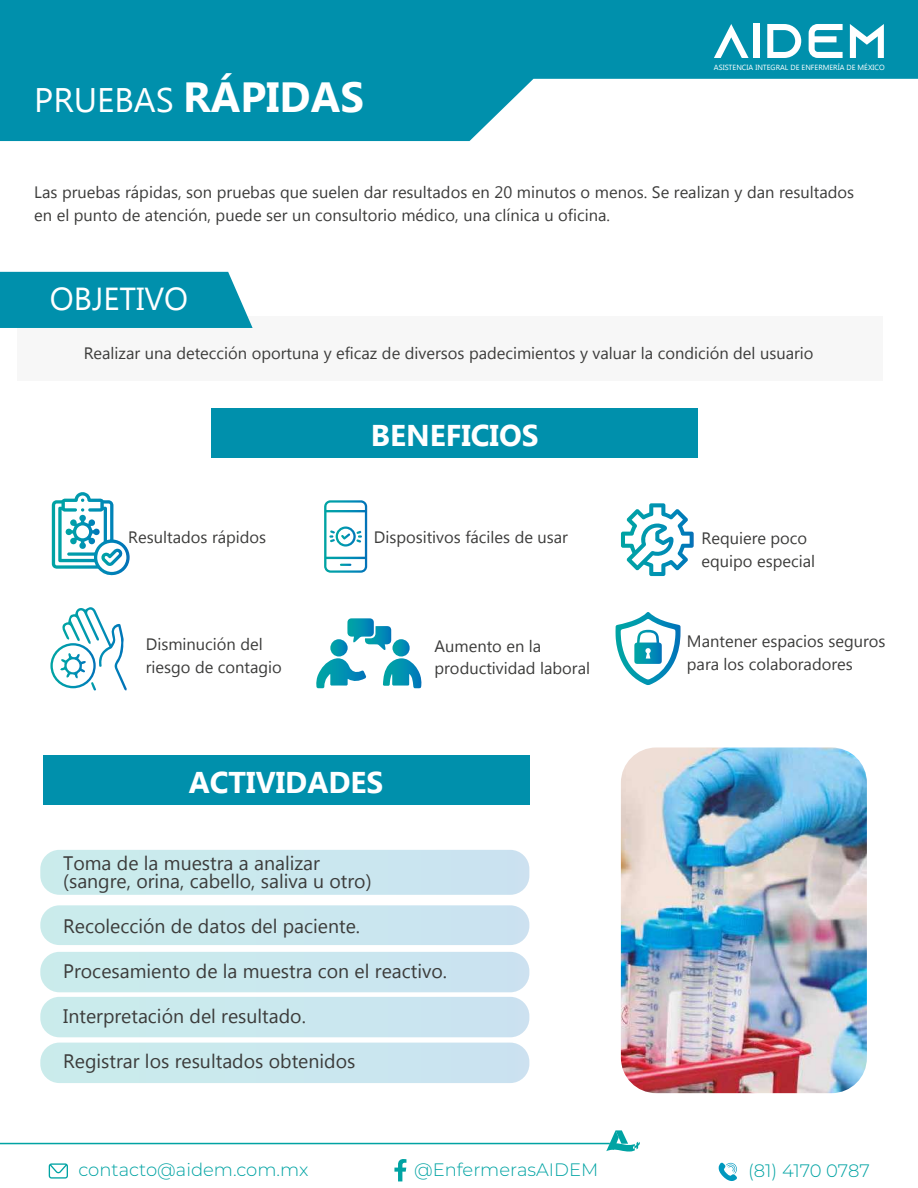
<style>
.page{position:relative;width:918px;height:1188px;background:#fff}
.page>*{position:absolute;margin:0;border:0;box-sizing:border-box;transform-origin:0 0}
.t1{font:34.05px "Microsoft New Tai Lue";color:#fff}
.t2{font:31.8px "Microsoft New Tai Lue";color:#fff}
.t3{font:700 30px "Microsoft New Tai Lue";color:#fff}
.t4{font:19.5px/18px "Microsoft New Tai Lue";color:#3c3c3b}
.t5{font:300 18px "Montserrat";color:#00a3a3}
.t6{font:16.5px/22.5px "Microsoft New Tai Lue";color:#3c3c3b}
.t7{font:7.5px "Microsoft New Tai Lue";color:#fff}
.s1{font-weight:700;font-size:42.15px}
</style>
<div class="page">
<div style="left:40px;top:850px;width:489px;height:45px;background:#cae8ee;border-radius:19px"></div>
<div style="left:40px;top:905px;width:489px;height:40px;background:#cae8ee;border-radius:19px"></div>
<div style="left:40px;top:952px;width:489px;height:40px;background:#cae8ee;border-radius:19px"></div>
<div style="left:40px;top:997px;width:489px;height:40px;background:#cae8ee;border-radius:19px"></div>
<div style="left:40px;top:1043px;width:489px;height:40px;background:#cae8ee;border-radius:19px"></div>
<svg style="left:0;top:0;width:918px;height:141px;fill:#0090ac"></svg>
<svg style="left:714px;top:24px;width:35px;height:34px"></svg>
<div style="left:754px;top:24px;width:6px;height:34px;background:#fff"></div>
<svg style="left:767px;top:24px;width:34px;height:34px"></svg>
<svg style="left:809px;top:24px;width:34px;height:34px"></svg>
<svg style="left:850px;top:24px;width:34px;height:34px"></svg>
<div style="left:17px;top:316px;width:866px;height:64px;background:#f7f7f7"></div>
<div style="left:0;top:272px;width:253px;height:56px;background:#0090ac"></div>
<div style="left:211px;top:408px;width:487px;height:50px;background:#0090ac"></div>
<div style="left:43px;top:755px;width:487px;height:50px;background:#0090ac"></div>
<svg style="left:394px;top:1159px;width:12px;height:22px"></svg>
<svg style="left:49px;top:1163px;width:19px;height:16px"></svg>
<hr style="left:0;top:1143px;width:610px;height:1px;background:#00a3a3">
<svg style="left:606px;top:1130px;width:34px;height:22px"></svg>
<svg style="left:615px;top:612px;width:66px;height:73px"></svg>
<svg style="left:316px;top:618px;width:106px;height:70px"></svg>
<svg style="left:52px;top:492px;width:78px;height:84px"></svg>
<svg style="left:324px;top:500px;width:43px;height:73px"></svg>
<svg style="left:50px;top:607px;width:77px;height:84px"></svg>
<svg style="left:621px;top:503px;width:73px;height:73px"></svg>
<img style="left:621px;top:748px;width:246px;height:345px">
<svg style="left:718px;top:1163px;width:19px;height:18px"></svg>
<h1 class="t1" style="left:34px;top:80px;width:331px">PRUEBAS <span class="s1">RÁPIDAS</span></h1>
<p class="t7" style="left:714px;top:63px;width:172px">ASISTENCIA INTEGRAL DE ENFERMERÍA DE MÉXICO</p>
<p class="t6" style="left:34px;top:183px;width:821px">Las pruebas rápidas, son pruebas que suelen dar resultados en 20 minutos o menos. Se realizan y dan resultados en el punto de atención, puede ser un consultorio médico, una clínica u oficina.</p>
<h2 class="t2" style="left:50px;top:281px;width:140px">OBJETIVO</h2>
<p class="t6" style="left:84px;top:343px;width:731px">Realizar una detección oportuna y eficaz de diversos padecimientos y valuar la condición del usuario</p>
<h3 class="t3" style="left:371px;top:418px;width:169px">BENEFICIOS</h3>
<p class="t6" style="left:128px;top:527px;width:139px">Resultados rápidos</p>
<p class="t6" style="left:374px;top:528px;width:196px">Dispositivos fáciles de usar</p>
<p class="t6" style="left:702px;top:528px;width:115px">Requiere poco equipo especial</p>
<p class="t6" style="left:146px;top:635px;width:138px">Disminución del riesgo de contagio</p>
<p class="t6" style="left:435px;top:636px;width:157px">Aumento en la productividad laboral</p>
<p class="t6" style="left:687px;top:632px;width:200px">Mantener espacios seguros para los colaboradores</p>
<h3 class="t3" style="left:189px;top:765px;width:196px">ACTIVIDADES</h3>
<p class="t4" style="left:63px;top:855px;width:310px">Toma de la muestra a analizar (sangre, orina, cabello, saliva u otro)</p>
<p class="t4" style="left:63px;top:918px;width:298px">Recolección de datos del paciente.</p>
<p class="t4" style="left:63px;top:963px;width:385px">Procesamiento de la muestra con el reactivo.</p>
<p class="t4" style="left:63px;top:1008px;width:244px">Interpretación del resultado.</p>
<p class="t4" style="left:63px;top:1053px;width:294px">Registrar los resultados obtenidos</p>
<p class="t5" style="left:78px;top:1158px;width:232px">contacto@aidem.com.mx</p>
<p class="t5" style="left:414px;top:1158px;width:186px">@EnfermerasAIDEM</p>
<p class="t5" style="left:748px;top:1158px;width:123px">(81) 4170 0787</p>
</div>
